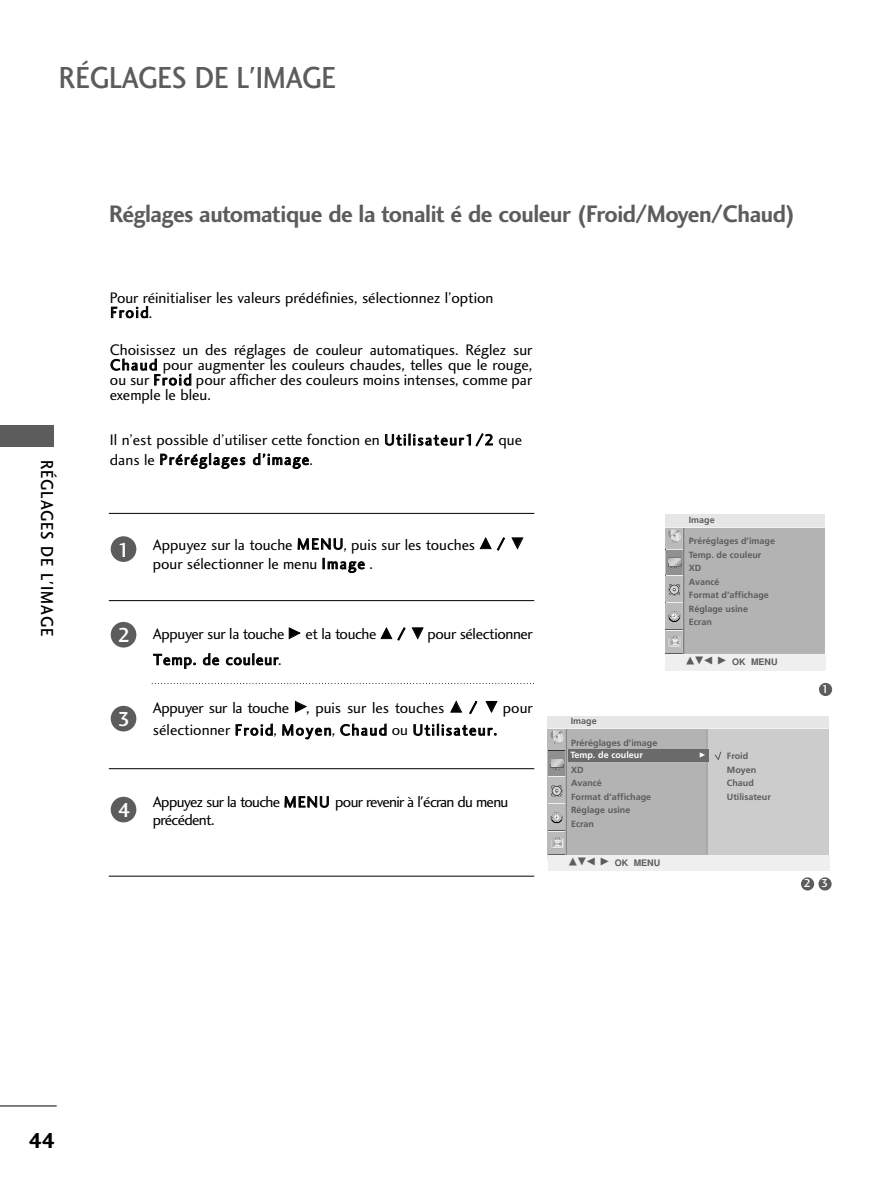
<style>
.page{position:relative;width:893px;height:1190px;background:#fff}
.page>*{position:absolute;margin:0;border:0;box-sizing:border-box;transform-origin:0 0}
.t1{font:31.5px "Charlotte Sans Medium Plain";color:#5c5c5c;scale:.9 1}
.t2{font:24.75px "Charlotte Sans Bold Plain";letter-spacing:-.02em;color:#5c5c5c;scale:.95 1}
.t3{font:22.5px "Charlotte Sans Bold Plain";color:#000}
.t4{font:21px "Charlotte Sans Medium Plain";color:#fff}
.t5{font:18px "Charlotte Sans Medium Plain";letter-spacing:.06em;color:#000;scale:.9 1}
.t6{font:15.75px/15px "Charlotte Sans Book Plain";color:#000}
.t7{font:15.75px/25.2px "Charlotte Sans Book Plain";letter-spacing:-.025em;color:#000}
.t8{font:15.75px/18px "Charlotte Sans Book Plain";letter-spacing:-.045em;color:#000}
.t9{font:12px "Charlotte Sans Medium Plain";color:#fff}
.t10{font:700 9px/13.5px "Frutiger";color:#5c5c5c}
.t11{font:700 9px "Helvetica";color:#5c5c5c}
.t12{font:700 9px "Frutiger";color:#fff}
.t13{font:6px "FZDING33";color:#fff}
.s1{font-family:"FZDING33";font-size:12px}
.s2{font-family:"Charlotte Sans Medium Plain"}
.s3{font-family:"FZDING33";font-weight:400}
</style>
<div class="page">
<div style="left:0;top:425px;width:54px;height:21px;background:#5c5c5c"></div>
<hr style="left:0;top:1105px;width:57px;height:1px;background:#000">
<svg style="left:152px;top:683px;width:382px;height:1px"></svg>
<hr style="left:109px;top:768px;width:425px;height:1px;background:#000">
<hr style="left:109px;top:513px;width:425px;height:1px;background:#000">
<hr style="left:109px;top:600px;width:425px;height:1px;background:#000">
<div style="left:111px;top:536px;width:25px;height:26px;background:#5c5c5c;border-radius:50%"></div>
<div style="left:111px;top:622px;width:25px;height:25px;background:#5c5c5c;border-radius:50%"></div>
<div style="left:111px;top:706px;width:25px;height:25px;background:#5c5c5c;border-radius:50%"></div>
<hr style="left:109px;top:876px;width:425px;height:1px;background:#000">
<div style="left:111px;top:796px;width:25px;height:26px;background:#5c5c5c;border-radius:50%"></div>
<div style="left:819px;top:683px;width:13px;height:13px;background:#5c5c5c;border-radius:50%"></div>
<div style="left:818px;top:877px;width:13px;height:13px;background:#5c5c5c;border-radius:50%"></div>
<div style="left:801px;top:877px;width:13px;height:13px;background:#5c5c5c;border-radius:50%"></div>
<div style="left:683px;top:517px;width:141px;height:140px;background:#b3b3b3"></div>
<div style="left:665px;top:517px;width:18px;height:140px;background:#bababa"></div>
<svg style="left:665px;top:549px;width:18px;height:1px"></svg>
<svg style="left:665px;top:575px;width:18px;height:1px"></svg>
<svg style="left:665px;top:602px;width:18px;height:1px"></svg>
<div style="left:665px;top:550px;width:18px;height:25px;background:#909090"></div>
<svg style="left:668px;top:611px;width:12px;height:11px"></svg>
<svg style="left:669px;top:585px;width:10px;height:10px"></svg>
<svg style="left:668px;top:558px;width:13px;height:10px"></svg>
<svg style="left:668px;top:529px;width:13px;height:14px"></svg>
<svg style="left:665px;top:629px;width:18px;height:18px"></svg>
<hr style="left:665px;top:654px;width:159px;height:3px;background:#e6e6e6">
<div style="left:665px;top:514px;width:159px;height:13px;background:#e6e6e6"></div>
<hr style="left:683px;top:527px;width:1px;height:127px;background:#666">
<hr style="left:665px;top:527px;width:159px;height:1px;background:#f2f2f2">
<hr style="left:665px;top:653px;width:159px;height:1px;background:#f2f2f2">
<div style="left:566px;top:718px;width:141px;height:141px;background:#b3b3b3"></div>
<div style="left:707px;top:718px;width:121px;height:141px;background:#ccc"></div>
<div style="left:547px;top:718px;width:19px;height:141px;background:#bababa"></div>
<svg style="left:548px;top:750px;width:17px;height:1px"></svg>
<svg style="left:548px;top:776px;width:17px;height:1px"></svg>
<svg style="left:548px;top:803px;width:17px;height:1px"></svg>
<div style="left:548px;top:751px;width:17px;height:25px;background:#909090"></div>
<svg style="left:550px;top:812px;width:12px;height:12px"></svg>
<svg style="left:552px;top:786px;width:10px;height:10px"></svg>
<svg style="left:550px;top:759px;width:13px;height:10px"></svg>
<svg style="left:550px;top:730px;width:14px;height:14px"></svg>
<svg style="left:548px;top:854px;width:17px;height:1px"></svg>
<svg style="left:548px;top:830px;width:17px;height:18px"></svg>
<div style="left:547px;top:715px;width:281px;height:13px;background:#e6e6e6"></div>
<hr style="left:565px;top:728px;width:1px;height:127px;background:#666">
<hr style="left:706px;top:728px;width:1px;height:127px;background:#999">
<hr style="left:547px;top:728px;width:281px;height:1px;background:#f2f2f2">
<div style="left:567px;top:749px;width:141px;height:13px;background:#6a6a6a"></div>
<svg style="left:714px;top:751px;width:8px;height:9px"></svg>
<div style="left:665px;top:655px;width:160px;height:15px;background:#efefef"></div>
<div style="left:547px;top:855px;width:282px;height:15px;background:#efefef"></div>
<h1 class="t1" style="left:59px;top:66px;width:309px">RÉGLAGES DE L'IMAGE</h1>
<p class="t5" style="left:54px;top:460px;width:197px;rotate:90deg">RÉGLAGES DE L'IMAGE</p>
<h2 class="t2" style="left:109px;top:204px;width:723px">Réglages automatique de la tonalit é de couleur (Froid/Moyen/Chaud)</h2>
<p class="t6" style="left:110px;top:292px;width:385px">Pour réinitialiser les valeurs prédéfinies, sélectionnez l’option<br>Froid.</p>
<p class="t6" style="left:110px;top:344px;width:424px;text-align:justify">Choisissez un des réglages de couleur automatiques. Réglez sur Chaud pour augmenter les couleurs chaudes, telles que le rouge, ou sur Froid pour afficher des couleurs moins intenses, comme par exemple le bleu.</p>
<p class="t6" style="left:110px;top:432px;width:414px;line-height:19.2px">Il n’est possible d’utiliser cette fonction en Utilisateur1/2 que dans le Préréglages d’image.</p>
<h3 class="t4" style="left:118px;top:541px;width:14px">1</h3>
<h3 class="t4" style="left:118px;top:627px;width:14px">2</h3>
<h3 class="t4" style="left:118px;top:711px;width:14px">3</h3>
<h3 class="t4" style="left:118px;top:802px;width:14px">4</h3>
<p class="t6" style="left:153px;top:536px;width:372px;line-height:19.5px">Appuyez sur la touche MENU, puis sur les touches <span class="s1">D</span> <span class="s2">/</span> <span class="s1">E </span>pour sélectionner le menu Image .</p>
<p class="t7" style="left:153px;top:623px;width:381px">Appuyer sur la touche <span class="s1">G</span> et la touche <span class="s1">D</span> <span class="s2">/</span> <span class="s1">E</span> pour sélectionner<br>Temp. de couleur.</p>
<p class="t6" style="left:153px;top:698px;width:381px;line-height:22.2px">Appuyer sur la touche <span class="s1">G</span>, puis sur les touches <span class="s1">D</span> <span class="s2">/</span> <span class="s1">E</span> pour sélectionner Froid, Moyen, Chaud ou Utilisateur.</p>
<p class="t8" style="left:153px;top:794px;width:357px">Appuyez sur la touche MENU pour revenir à l'écran du menu précédent.</p>
<p class="t10" style="left:688px;top:514px;width:28px">Image</p>
<p class="t10" style="left:688px;top:535px;width:88px">Préréglages d’image<br>Temp. de couleur<br>XD<br>Avancé<br>Format d’affichage<br>Réglage usine<br>Ecran</p>
<p class="t11" style="left:685px;top:659px;width:93px"><span class="s3">DEF G</span> OK MENU</p>
<p class="t10" style="left:570px;top:715px;width:28px">Image</p>
<p class="t10" style="left:571px;top:736px;width:88px">Préréglages d’image</p>
<p class="t10" style="left:571px;top:763px;width:82px">XD<br>Avancé<br>Format d’affichage<br>Réglage usine<br>Ecran</p>
<p class="t12" style="left:570px;top:751px;width:74px">Temp. de couleur</p>
<p class="t13" style="left:699px;top:752px;width:7px">G</p>
<p class="t10" style="left:726px;top:750px;width:46px">Froid<br>Moyen<br>Chaud<br>Utilisateur</p>
<p class="t11" style="left:568px;top:859px;width:93px"><span class="s3">DEF G</span> OK MENU</p>
<p class="t9" style="left:821px;top:684px;width:9px">1</p>
<p class="t9" style="left:803px;top:878px;width:26px">2 3</p>
<h3 class="t3" style="left:28px;top:1132px;width:28px">44</h3>
</div>
